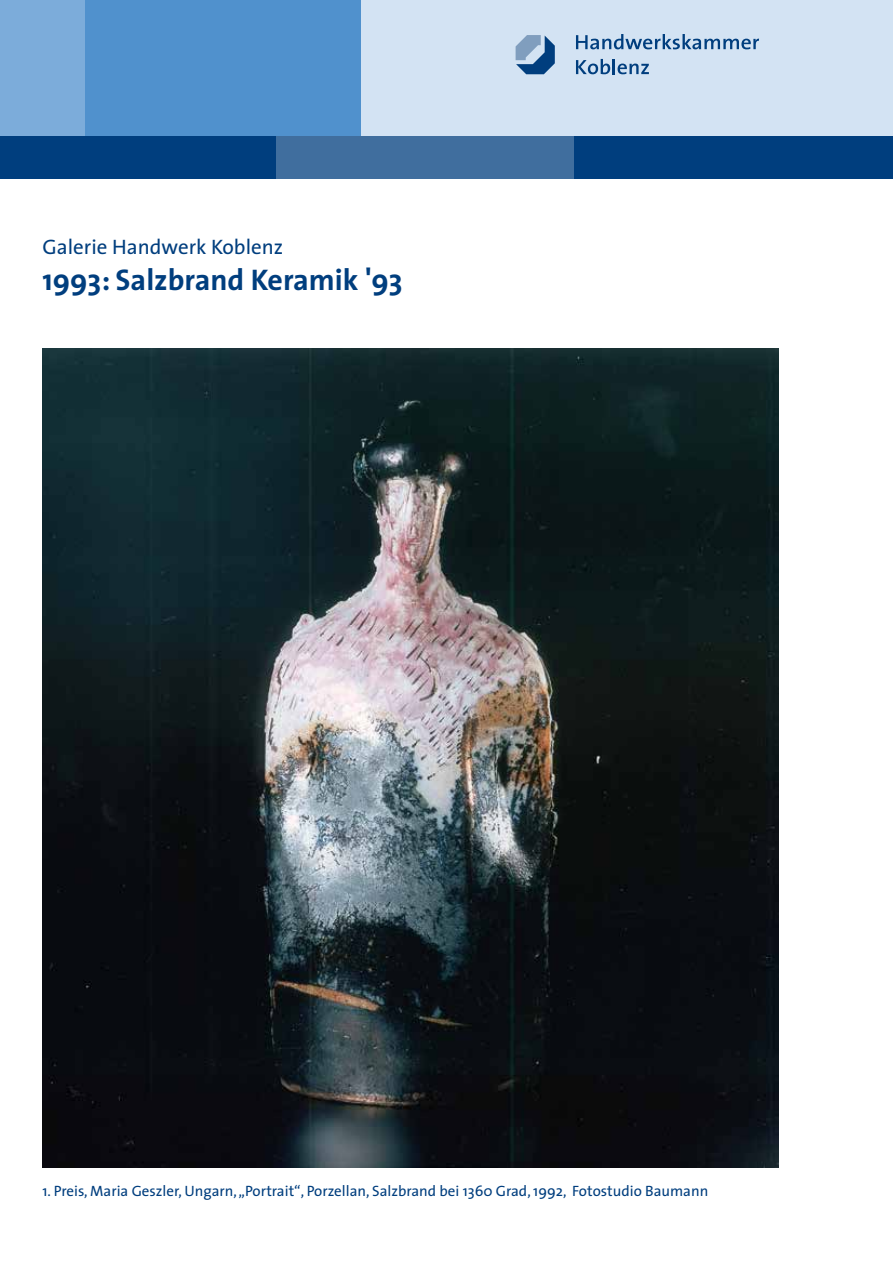
<style>
.page{position:relative;width:893px;height:1263px;background:#fff}
.page>*{position:absolute;margin:0;border:0;box-sizing:border-box;transform-origin:0 0}
.t1{font:700 30px "The Sans";color:#003e7e}
.t2{font:21px "The Sans";color:#003e7e}
.t3{font:15px "The Sans";color:#003e7e}
</style>
<div class="page">
<div style="left:0;top:0;width:85px;height:136px;background:#7cacda"></div>
<div style="left:85px;top:0;width:340px;height:136px;background:#5091cd"></div>
<div style="left:574px;top:136px;width:319px;height:43px;background:#003e7e"></div>
<div style="left:0;top:136px;width:276px;height:43px;background:#003e7e"></div>
<div style="left:276px;top:136px;width:298px;height:43px;background:#406e9e"></div>
<div style="left:361px;top:0;width:532px;height:136px;background:#d3e3f3"></div>
<svg style="left:576px;top:34px;width:183px;height:15px"></svg>
<svg style="left:576px;top:59px;width:73px;height:15px"></svg>
<svg style="left:516px;top:35px;width:39px;height:39px"></svg>
<img style="left:43px;top:349px;width:735px;height:818px">
<h2 class="t2" style="left:43px;top:233px;width:242px">Galerie Handwerk Koblenz</h2>
<h1 class="t1" style="left:43px;top:261px;width:362px">1993: Salzbrand Keramik '93</h1>
<p class="t3" style="left:43px;top:1181px;width:667px">1. Preis, Maria Geszler, Ungarn, „Portrait“, Porzellan, Salzbrand bei 1360 Grad, 1992, Fotostudio Baumann</p>
</div>
